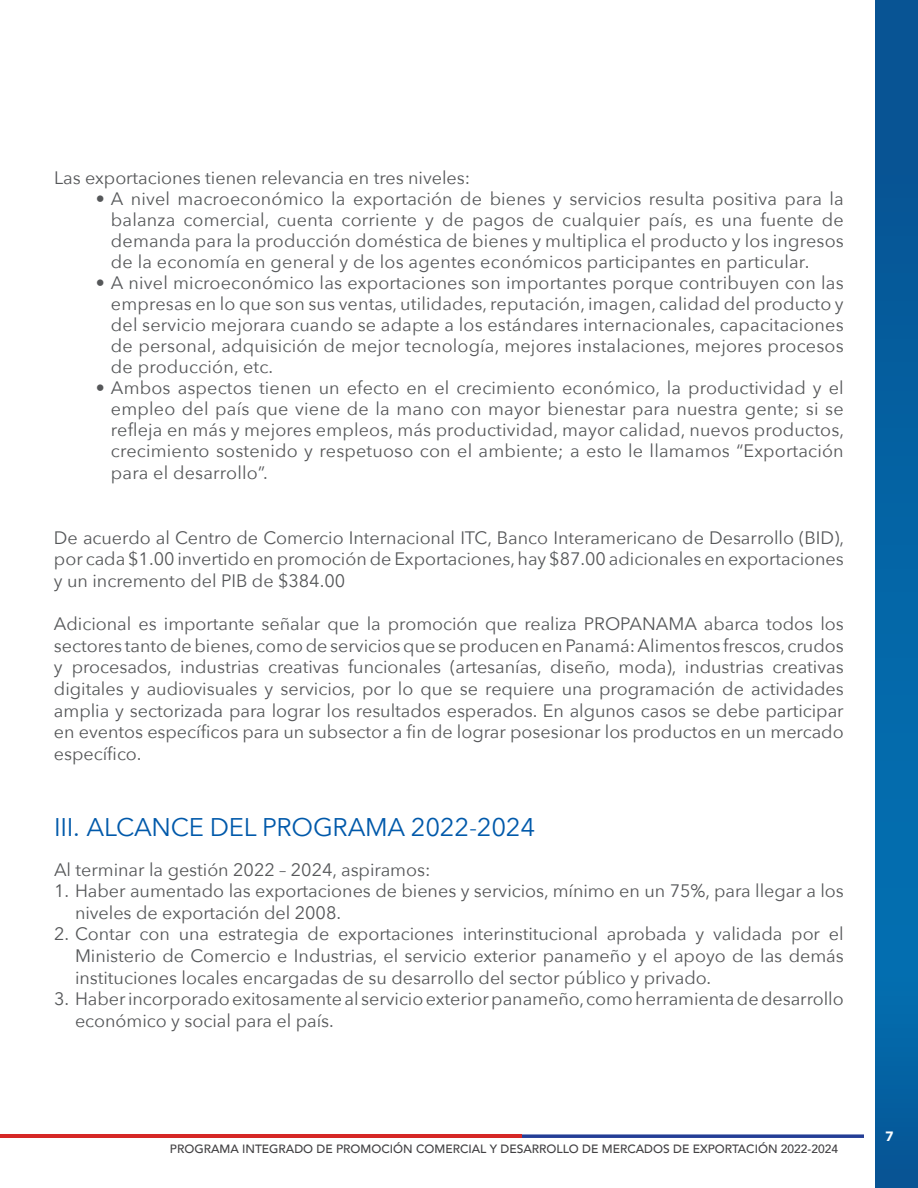
<style>
.page{position:relative;width:918px;height:1188px;background:#fff}
.page>*{position:absolute;margin:0;border:0;box-sizing:border-box;transform-origin:0 0}
.t1{font:25.5px "Avenir Next";letter-spacing:-.01em;color:#0059aa}
.t2{font:18px/21.6px "Avenir Next";color:#555759;text-align:justify}
.t3{font:900 13.5px "Avenir";color:#fff}
.t4{font:500 12px "Avenir";color:#414042}
</style>
<div class="page">
<svg style="left:875px;top:0;width:43px;height:1188px;background:#0461a2"></svg>
<svg style="left:522px;top:1134px;width:342px;height:4px"></svg>
<hr style="left:0;top:1134px;width:522px;height:4px;background:#d62726">
<p class="t2" style="left:54px;top:166px;width:418px">Las exportaciones tienen relevancia en tres niveles:</p>
<p class="t2" style="left:111px;top:188px;width:734px;line-height:21px;text-indent:-15px">• A nivel macroeconómico la exportación de bienes y servicios resulta positiva para la balanza comercial, cuenta corriente y de pagos de cualquier país, es una fuente de demanda para la producción doméstica de bienes y multiplica el producto y los ingresos de la economía en general y de los agentes económicos participantes en particular.</p>
<p class="t2" style="left:111px;top:272px;width:734px;line-height:21px;text-indent:-15px">• A nivel microeconómico las exportaciones son importantes porque contribuyen con las empresas en lo que son sus ventas, utilidades, reputación, imagen, calidad del producto y del servicio mejorara cuando se adapte a los estándares internacionales, capacitaciones de personal, adquisición de mejor tecnología, mejores instalaciones, mejores procesos de producción, etc.</p>
<p class="t2" style="left:111px;top:377px;width:735px;line-height:21.1px;text-indent:-15px">• Ambos aspectos tienen un efecto en el crecimiento económico, la productividad y el empleo del país que viene de la mano con mayor bienestar para nuestra gente; si se refleja en más y mejores empleos, más productividad, mayor calidad, nuevos productos, crecimiento sostenido y respetuoso con el ambiente; a esto le llamamos “Exportación para el desarrollo”.</p>
<p class="t2" style="left:54px;top:526px;width:792px">De acuerdo al Centro de Comercio Internacional ITC, Banco Interamericano de Desarrollo (BID), por cada $1.00 invertido en promoción de Exportaciones, hay $87.00 adicionales en exportaciones y un incremento del PIB de $384.00</p>
<p class="t2" style="left:54px;top:612px;width:791px">Adicional es importante señalar que la promoción que realiza PROPANAMA abarca todos los sectores tanto de bienes, como de servicios que se producen en Panamá: Alimentos frescos, crudos y procesados, industrias creativas funcionales (artesanías, diseño, moda), industrias creativas digitales y audiovisuales y servicios, por lo que se requiere una programación de actividades amplia y sectorizada para lograr los resultados esperados. En algunos casos se debe participar en eventos específicos para un subsector a fin de lograr posesionar los productos en un mercado específico.</p>
<h1 class="t1" style="left:54px;top:805px;width:483px">III. ALCANCE DEL PROGRAMA 2022-2024</h1>
<p class="t2" style="left:54px;top:858px;width:378px">Al terminar la gestión 2022 – 2024, aspiramos:</p>
<p class="t2" style="left:75px;top:879px;width:770px;text-indent:-21px">1. Haber aumentado las exportaciones de bienes y servicios, mínimo en un 75%, para llegar a los niveles de exportación del 2008.</p>
<p class="t2" style="left:75px;top:922px;width:770px;text-indent:-21px">2. Contar con una estrategia de exportaciones interinstitucional aprobada y validada por el Ministerio de Comercio e Industrias, el servicio exterior panameño y el apoyo de las demás instituciones locales encargadas de su desarrollo del sector público y privado.</p>
<p class="t2" style="left:75px;top:987px;width:770px;text-indent:-21px">3. Haber incorporado exitosamente al servicio exterior panameño, como herramienta de desarrollo económico y social para el país.</p>
<p class="t4" style="left:170px;top:1138px;width:670px">PROGRAMA INTEGRADO DE PROMOCIÓN COMERCIAL Y DESARROLLO DE MERCADOS DE EXPORTACIÓN 2022-2024</p>
<p class="t3" style="left:886px;top:1125px;width:9px">7</p>
</div>
